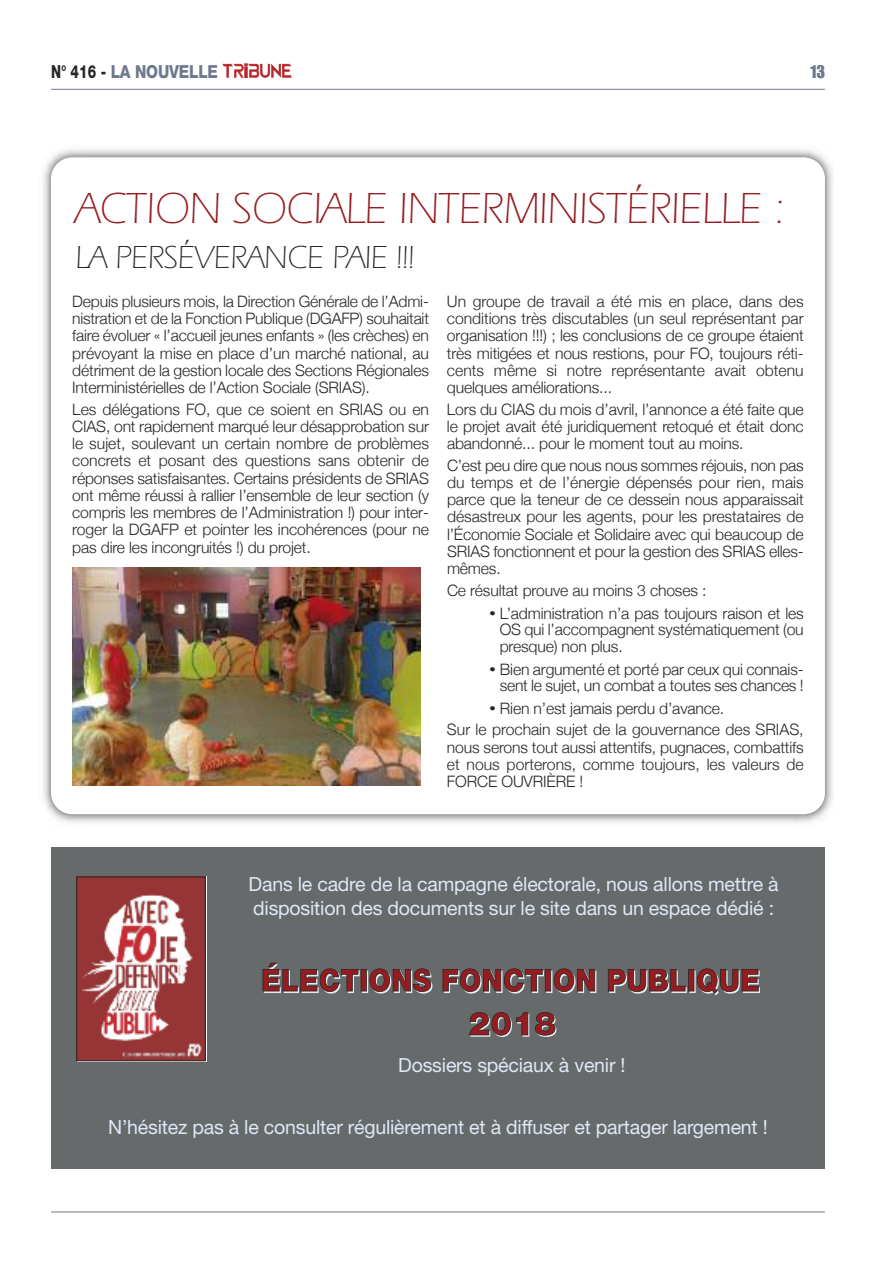
<style>
.page{position:relative;width:893px;height:1263px;background:#fff}
.page>*{position:absolute;margin:0;border:0;box-sizing:border-box;transform-origin:0 0}
.t1{font:300 45px "Itc Eras";letter-spacing:-.01em;color:#961c20}
.t2{font:300 33px "Itc Eras";letter-spacing:-.01em;color:#272627}
.t3{font:19.5px/24px "Helvetica Neue";letter-spacing:-.01em;color:#dee8f6}
.t4{font:800 18px "Helvetica Neue";letter-spacing:-.01em;color:#6e788e;scale:.85 1}
.t5{font:18px "Impact";color:#6e788e}
.t6{font:300 15.75px/17.2px "Helvetica Neue";letter-spacing:-.01em;color:#272627;text-align:justify}
.s1{color:#272627}
.s2{font-family:"Roxy"}
</style>
<div class="page">
<div style="left:51px;top:847px;width:774px;height:322px;background:#676a6a"></div>
<svg style="left:222px;top:64px;width:69px;height:14px"></svg>
<hr style="left:51px;top:89px;width:774px;height:1px;background:#6e788e">
<hr style="left:51px;top:1211px;width:774px;height:1px;background:#6e788e">
<img style="left:43px;top:149px;width:790px;height:674px">
<div style="left:51px;top:157px;width:774px;height:657px;background:#fff;border-radius:21px"></div>
<img style="left:78px;top:878px;width:126px;height:181px">
<div style="left:76px;top:876px;width:130px;height:185px;border:1px solid #272627"></div>
<img style="left:72px;top:568px;width:349px;height:217px">
<svg style="left:262px;top:963px;width:498px;height:32px"></svg>
<svg style="left:469px;top:1012px;width:87px;height:25px"></svg>
<p class="t4" style="left:51px;top:65px;width:198px"><span class="s1">N° 416 -</span> LA NOUVELLE</p>
<p class="t5" style="left:810px;top:65px;width:17px">13</p>
<h1 class="t1" style="left:75px;top:193px;width:712px">ACTION SOCIALE INTERMINISTÉRIELLE :</h1>
<h2 class="t2" style="left:75px;top:246px;width:341px">LA PERSÉVERANCE PAIE !!!</h2>
<p class="t6" style="left:72px;top:292px;width:358px">Depuis plusieurs mois, la Direction Générale de l’Admi&shy;nistration et de la Fonction Publique (DGAFP) souhaitait faire évoluer « l’accueil jeunes enfants » (les crèches) en prévoyant la mise en place d’un marché national, au détriment de la gestion locale des Sections Régionales Interministérielles de l’Action Sociale (SRIAS).</p>
<p class="t6" style="left:72px;top:400px;width:358px">Les délégations FO, que ce soient en SRIAS ou en CIAS, ont rapidement marqué leur désapprobation sur le sujet, soulevant un certain nombre de problèmes concrets et posant des questions sans obtenir de réponses satisfaisantes. Certains présidents de SRIAS ont même réussi à rallier l’ensemble de leur section (y compris les membres de l’Administration !) pour inter&shy;roger la DGAFP et pointer les incohérences (pour ne pas dire les incongruités !) du projet.</p>
<p class="t6" style="left:447px;top:292px;width:358px">Un groupe de travail a été mis en place, dans des conditions très discutables (un seul représentant par organisation !!!) ; les conclusions de ce groupe étaient très mitigées et nous restions, pour FO, toujours réti&shy;cents même si notre représentante avait obtenu quelques améliorations...</p>
<p class="t6" style="left:447px;top:400px;width:358px">Lors du CIAS du mois d’avril, l’annonce a été faite que le projet avait été juridiquement retoqué et était donc abandonné... pour le moment tout au moins.</p>
<p class="t6" style="left:447px;top:456px;width:358px">C’est peu dire que nous nous sommes réjouis, non pas du temps et de l’énergie dépensés pour rien, mais parce que la teneur de ce dessein nous apparaissait désastreux pour les agents, pour les prestataires de l’Économie Sociale et Solidaire avec qui beaucoup de SRIAS fonctionnent et pour la gestion des SRIAS elles&shy;mêmes.</p>
<p class="t6" style="left:447px;top:581px;width:261px">Ce résultat prouve au moins 3 choses :</p>
<p class="t6" style="left:500px;top:604px;width:306px;line-height:16.5px;text-indent:-10px"><span class="s2">•</span> L’administration n’a pas toujours raison et les OS qui l’accompagnent systématiquement (ou presque) non plus.</p>
<p class="t6" style="left:489px;top:660px;width:316px;line-height:16.5px;text-align:right"><span class="s2">•</span> Bien argumenté et porté par ceux qui connais&shy;sent le sujet, un combat a toutes ses chances !</p>
<p class="t6" style="left:447px;top:697px;width:358px;line-height:21.5px;text-indent:43px"><span class="s2">•</span> Rien n’est jamais perdu d’avance.<br>Sur le prochain sujet de la gouvernance des SRIAS,</p>
<p class="t6" style="left:447px;top:738px;width:358px">nous serons tout aussi attentifs, pugnaces, combattifs et nous porterons, comme toujours, les valeurs de FORCE OUVRIÈRE !</p>
<p class="t3" style="left:249px;top:874px;width:532px">Dans le cadre de la campagne électorale, nous allons mettre à disposition des documents sur le site dans un espace dédié :</p>
<p class="t3" style="left:398px;top:1055px;width:229px">Dossiers spéciaux à venir !</p>
<p class="t3" style="left:108px;top:1116px;width:661px">N’hésitez pas à le consulter régulièrement et à diffuser et partager largement !</p>
</div>
